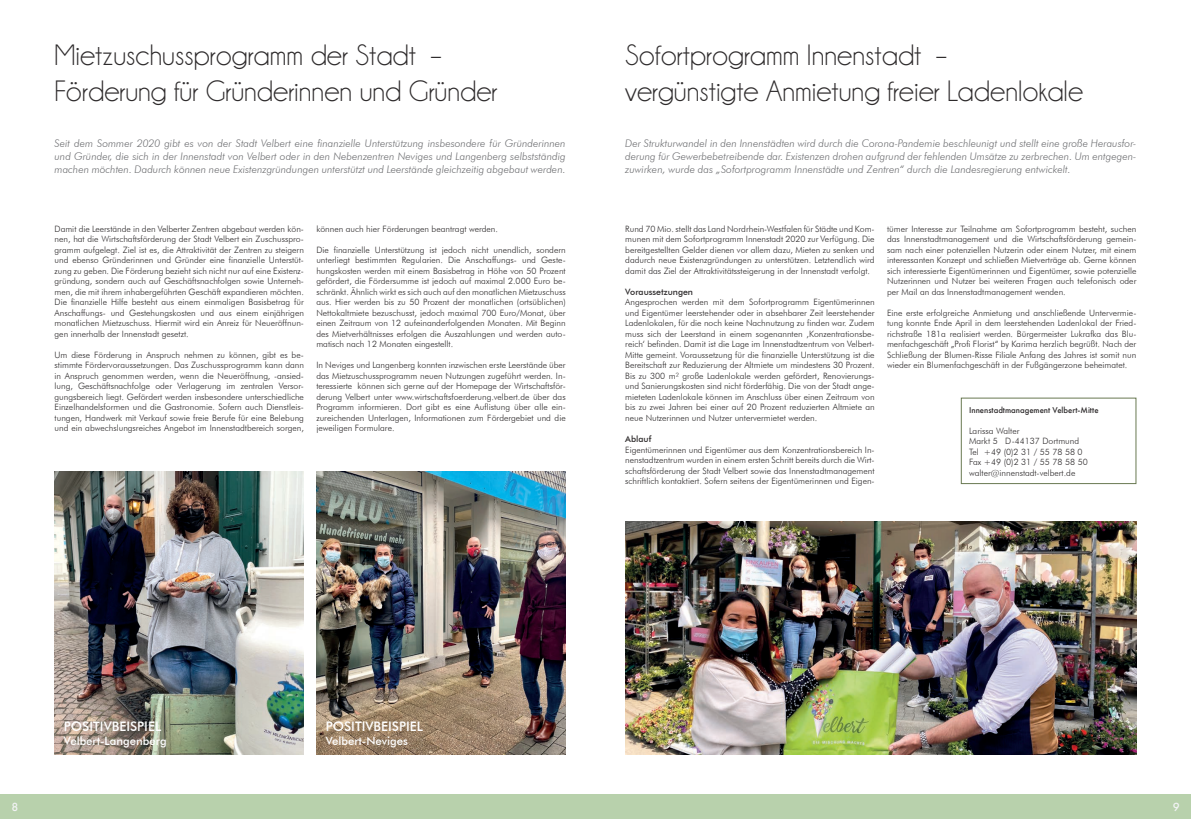
<style>
.page{position:relative;width:1191px;height:819px;background:#fff}
.page>*{position:absolute;margin:0;border:0;box-sizing:border-box;transform-origin:0 0}
.t1{font:29.75px/35.7px "Champagne&Limousines";color:#2e2b2c}
.t2{font:500 13.12px "Futura BT";color:#fff}
.t3{font:500 12.25px "Futura PT";color:#f2f3f4}
.t4{font:500 11.38px "Futura BT";color:#fff}
.t5{font:italic 300 10.5px/13.1px "Futura BT";color:#6c6d70;text-align:justify}
.t6{font:300 8.75px/10.5px "Futura BT";color:#2e2b2c;text-align:justify}
.t7{font:500 8.75px "Futura PT";color:#2e2b2c}
.t8{font:500 8.75px "Futura BT";color:#2e2b2c}
</style>
<div class="page">
<div style="left:0;top:794px;width:1191px;height:25px;background:#b8d1ac"></div>
<div style="left:961px;top:397px;width:175px;height:87px;border:1px solid #697952"></div>
<img style="left:55px;top:472px;width:249px;height:282px">
<img style="left:316px;top:472px;width:250px;height:282px">
<img style="left:625px;top:521px;width:511px;height:233px">
<h1 class="t1" style="left:55px;top:37px;width:444px">Mietzuschussprogramm der Stadt –<br>Förderung für Gründerinnen und Gründer</h1>
<h1 class="t1" style="left:625px;top:37px;width:459px">Sofortprogramm Innenstadt – vergünstigte Anmietung freier Ladenlokale</h1>
<p class="t5" style="left:55px;top:137px;width:512px">Seit dem Sommer 2020 gibt es von der Stadt Velbert eine finanzielle Unterstützung insbesondere für Gründerinnen und Gründer, die sich in der Innenstadt von Velbert oder in den Nebenzentren Neviges und Langenberg selbstständig machen möchten. Dadurch können neue Existenzgründungen unterstützt und Leerstände gleichzeitig abgebaut werden.</p>
<p class="t5" style="left:625px;top:137px;width:512px">Der Strukturwandel in den Innenstädten wird durch die Corona-Pandemie beschleunigt und stellt eine große Herausfor&shy;derung für Gewerbebetreibende dar. Existenzen drohen aufgrund der fehlenden Umsätze zu zerbrechen. Um entgegen&shy;zuwirken, wurde das „Sofortprogramm Innenstädte und Zentren“ durch die Landesregierung entwickelt.</p>
<p class="t6" style="left:55px;top:223px;width:251px">Damit die Leerstände in den Velberter Zentren abgebaut werden kön&shy;nen, hat die Wirtschaftsförderung der Stadt Velbert ein Zuschusspro&shy;gramm aufgelegt. Ziel ist es, die Attraktivität der Zentren zu steigern und ebenso Gründerinnen und Gründer eine finanzielle Unterstüt&shy;zung zu geben. Die Förderung bezieht sich nicht nur auf eine Existenz&shy;gründung, sondern auch auf Geschäftsnachfolgen sowie Unterneh&shy;men, die mit ihrem inhabergeführten Geschäft expandieren möchten.<br>Die finanzielle Hilfe besteht aus einem einmaligen Basisbetrag für Anschaffungs- und Gestehungskosten und aus einem einjährigen monatlichen Mietzuschuss. Hiermit wird ein Anreiz für Neueröffnun&shy;gen innerhalb der Innenstadt gesetzt.</p>
<p class="t6" style="left:55px;top:349px;width:251px">Um diese Förderung in Anspruch nehmen zu können, gibt es be&shy;stimmte Fördervoraussetzungen. Das Zuschussprogramm kann dann in Anspruch genommen werden, wenn die Neueröffnung, -ansied&shy;lung, Geschäftsnachfolge oder Verlagerung im zentralen Versor&shy;gungsbereich liegt. Gefördert werden insbesondere unterschiedliche Einzelhandelsformen und die Gastronomie. Sofern auch Dienstleis&shy;tungen, Handwerk mit Verkauf sowie freie Berufe für eine Belebung und ein abwechslungsreiches Angebot im Innenstadtbereich sorgen,</p>
<p class="t6" style="left:316px;top:223px;width:183px">können auch hier Förderungen beantragt werden.</p>
<p class="t6" style="left:316px;top:244px;width:251px">Die finanzielle Unterstützung ist jedoch nicht unendlich, sondern unterliegt bestimmten Regularien. Die Anschaffungs- und Geste&shy;hungskosten werden mit einem Basisbetrag in Höhe von 50 Prozent gefördert, die Fördersumme ist jedoch auf maximal 2.000 Euro be&shy;schränkt. Ähnlich wirkt es sich auch auf den monatlichen Mietzuschuss aus. Hier werden bis zu 50 Prozent der monatlichen (ortsüblichen)<br>Nettokaltmiete bezuschusst, jedoch maximal 700 Euro/Monat, über einen Zeitraum von 12 aufeinanderfolgenden Monaten. Mit Beginn des Mietverhältnisses erfolgen die Auszahlungen und werden auto&shy;matisch nach 12 Monaten eingestellt.</p>
<p class="t6" style="left:316px;top:360px;width:251px">In Neviges und Langenberg konnten inzwischen erste Leerstände über das Mietzuschussprogramm neuen Nutzungen zugeführt werden. In&shy;teressierte können sich gerne auf der Homepage der Wirtschaftsför&shy;derung Velbert unter www.wirtschaftsfoerderung.velbert.de über das Programm informieren. Dort gibt es eine Auflistung über alle ein&shy;zureichenden Unterlagen, Informationen zum Fördergebiet und die jeweiligen Formulare.</p>
<p class="t6" style="left:625px;top:223px;width:251px">Rund 70 Mio. stellt das Land Nordrhein-Westfalen für Städte und Kom&shy;munen mit dem Sofortprogramm Innenstadt 2020 zur Verfügung. Die bereitgestellten Gelder dienen vor allem dazu, Mieten zu senken und dadurch neue Existenzgründungen zu unterstützen. Letztendlich wird damit das Ziel der Attraktivitätssteigerung in der Innenstadt verfolgt.</p>
<p class="t8" style="left:625px;top:286px;width:69px">Voraussetzungen</p>
<p class="t6" style="left:625px;top:297px;width:251px">Angesprochen werden mit dem Sofortprogramm Eigentümerinnen und Eigentümer leerstehender oder in absehbarer Zeit leerstehender Ladenlokalen, für die noch keine Nachnutzung zu finden war. Zudem muss sich der Leerstand in einem sogenannten ‚Konzentrationsbe&shy;reich‘ befinden. Damit ist die Lage im Innenstadtzentrum von Velbert-Mitte gemeint. Voraussetzung für die finanzielle Unterstützung ist die Bereitschaft zur Reduzierung der Altmiete um mindestens 30 Prozent.<br>Bis zu 300 m² große Ladenlokale werden gefördert, Renovierungs&shy;und Sanierungskosten sind nicht förderfähig. Die von der Stadt ange&shy;mieteten Ladenlokale können im Anschluss über einen Zeitraum von bis zu zwei Jahren bei einer auf 20 Prozent reduzierten Altmiete an neue Nutzerinnen und Nutzer untervermietet werden.</p>
<p class="t8" style="left:625px;top:433px;width:28px">Ablauf</p>
<p class="t6" style="left:625px;top:444px;width:251px">Eigentümerinnen und Eigentümer aus dem Konzentrationsbereich In&shy;nenstadtzentrum wurden in einem ersten Schritt bereits durch die Wirt&shy;schaftsförderung der Stadt Velbert sowie das Innenstadtmanagement schriftlich kontaktiert. Sofern seitens der Eigentümerinnen und Eigen-</p>
<p class="t6" style="left:887px;top:223px;width:251px">tümer Interesse zur Teilnahme am Sofortprogramm besteht, suchen das Innenstadtmanagement und die Wirtschaftsförderung gemein&shy;sam nach einer potenziellen Nutzerin oder einem Nutzer, mit einem interessanten Konzept und schließen Mietverträge ab. Gerne können sich interessierte Eigentümerinnen und Eigentümer, sowie potenzielle Nutzerinnen und Nutzer bei weiteren Fragen auch telefonisch oder per Mail an das Innenstadtmanagement wenden.</p>
<p class="t6" style="left:887px;top:307px;width:251px">Eine erste erfolgreiche Anmietung und anschließende Untervermie&shy;tung konnte Ende April in dem leerstehenden Ladenlokal der Fried&shy;richstraße 181a realisiert werden. Bürgermeister Lukrafka das Blu&shy;menfachgeschäft „Profi Florist“ by Karima herzlich begrüßt. Nach der Schließung der Blumen-Risse Filiale Anfang des Jahres ist somit nun wieder ein Blumenfachgeschäft in der Fußgängerzone beheimatet.</p>
<p class="t7" style="left:969px;top:404px;width:131px">Innenstadtmanagement Velbert-Mitte</p>
<p class="t6" style="left:969px;top:425px;width:120px;text-align:left">Larissa Walter<br>Markt 5 D-44137 Dortmund<br>Tel +49 (0)2 31 / 55 78 58 0<br>Fax +49 (0)2 31 / 55 78 58 50 walter@innenstadt-velbert.de</p>
<h2 class="t2" style="left:64px;top:718px;width:99px">POSITIVBEISPIEL</h2>
<h3 class="t4" style="left:64px;top:733px;width:104px">Velbert-Langenberg</h3>
<h2 class="t2" style="left:326px;top:718px;width:99px">POSITIVBEISPIEL</h2>
<h3 class="t4" style="left:326px;top:733px;width:84px">Velbert-Neviges</h3>
<h3 class="t3" style="left:11px;top:799px;width:8px">8</h3>
<h3 class="t3" style="left:1172px;top:799px;width:8px">9</h3>
</div>
